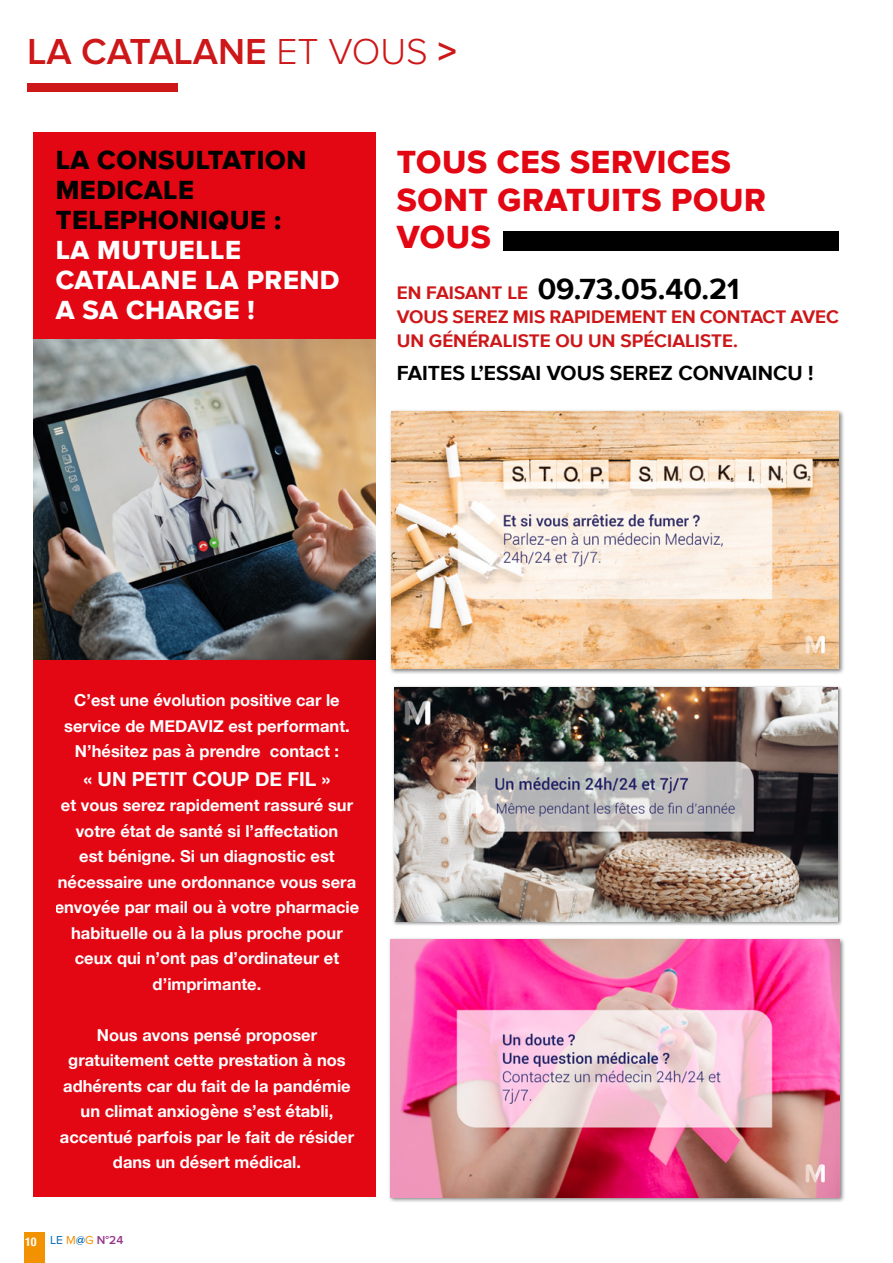
<style>
.page{position:relative;width:893px;height:1263px;background:#fff}
.page>*{position:absolute;margin:0;border:0;box-sizing:border-box;transform-origin:0 0}
.t1{font:600 37.5px "Proxima Nova";color:#cd1719}
.t2{font:33px/37.5px "Proxima Nova Extrabld";letter-spacing:.02em;color:#e30613}
.t3{font:700 30px "Proxima Nova";color:#000}
.t4{font:27px/30px "Proxima Nova Extrabld";letter-spacing:.02em;color:#000}
.t5{font:27px/30px "Proxima Nova Extrabld";letter-spacing:.02em;color:#fff}
.t6{font:700 21px "Proxima Nova";color:#000}
.t7{font:700 19.5px "Helvetica Neue";color:#fff}
.t8{font:700 18.75px/24px "Proxima Nova";color:#cd1719}
.t9{font:700 16.5px/25.5px "Helvetica Neue";color:#fff;text-align:center}
.t10{font:600 12px "Proxima Nova";color:#96368b}
.s1{font-weight:300}
.s2{font-weight:700}
.s3{font-size:18.75px;color:#cd1719}
.s4{font-family:"Helvetica Neue";font-weight:700;font-stretch:condensed;color:#fff}
.s5{font-weight:400;color:#0069b4}
.s6{font-weight:400;color:#f39200}
.s7{color:#0069b4}
</style>
<div class="page">
<div style="left:24px;top:1231px;width:21px;height:32px;background:#f39200"></div>
<div style="left:34px;top:133px;width:342px;height:1064px;background:#e30613"></div>
<div style="left:27px;top:83px;width:151px;height:9px;background:#cd1719"></div>
<div style="left:389px;top:409px;width:456px;height:266px;background:#000;opacity:.5"></div>
<img style="left:391px;top:412px;width:448px;height:257px">
<div style="left:392px;top:685px;width:450px;height:241px;background:#000;opacity:.5"></div>
<img style="left:394px;top:687px;width:444px;height:234px">
<div style="left:388px;top:936px;width:457px;height:267px;background:#000;opacity:.5"></div>
<img style="left:390px;top:939px;width:450px;height:258px">
<div style="left:503px;top:231px;width:336px;height:20px;background:#000"></div>
<img style="left:34px;top:340px;width:342px;height:319px">
<h1 class="t1" style="left:27px;top:35px;width:431px">LA CATALANE <span class="s1">ET VOUS</span> <span class="s2">&gt;</span></h1>
<h3 class="t4" style="left:56px;top:144px;width:252px">LA CONSULTATION<br>MEDICALE<br>TELEPHONIQUE :</h3>
<h3 class="t5" style="left:56px;top:234px;width:285px">LA MUTUELLE<br>CATALANE LA PREND<br>A SA CHARGE !</h3>
<h2 class="t2" style="left:397px;top:143px;width:371px">TOUS CES SERVICES<br>SONT GRATUITS POUR<br>VOUS</h2>
<h3 class="t3" style="left:397px;top:266px;width:344px"><span class="s3">EN FAISANT LE</span> 09.73.05.40.21</h3>
<p class="t8" style="left:397px;top:304px;width:444px">VOUS SEREZ MIS RAPIDEMENT EN CONTACT AVEC<br>UN GÉNÉRALISTE OU UN SPÉCIALISTE.</p>
<p class="t6" style="left:397px;top:357px;width:418px">FAITES L’ESSAI VOUS SEREZ CONVAINCU !</p>
<p class="t9" style="left:64px;top:688px;width:287px">C’est une évolution positive car le service de MEDAVIZ est performant.<br>N’hésitez pas à prendre contact :</p>
<p class="t7" style="left:83px;top:764px;width:249px">« UN PETIT COUP DE FIL »</p>
<p class="t9" style="left:55px;top:793px;width:306px">et vous serez rapidement rassuré sur votre état de santé si l’affectation<br>est bénigne. Si un diagnostic est nécessaire une ordonnance vous sera envoyée par mail ou à votre pharmacie habituelle ou à la plus proche pour ceux qui n’ont pas d’ordinateur et d’imprimante.</p>
<p class="t9" style="left:60px;top:1023px;width:296px">Nous avons pensé proposer gratuitement cette prestation à nos adhérents car du fait de la pandémie un climat anxiogène s’est établi, accentué parfois par le fait de résider dans un désert médical.</p>
<p class="t10" style="left:25px;top:1235px;width:100px"><span class="s4">10</span> <span class="s5">LE</span> <span class="s6">M</span><span class="s7">@</span><span class="s6">G</span> N°24</p>
</div>
